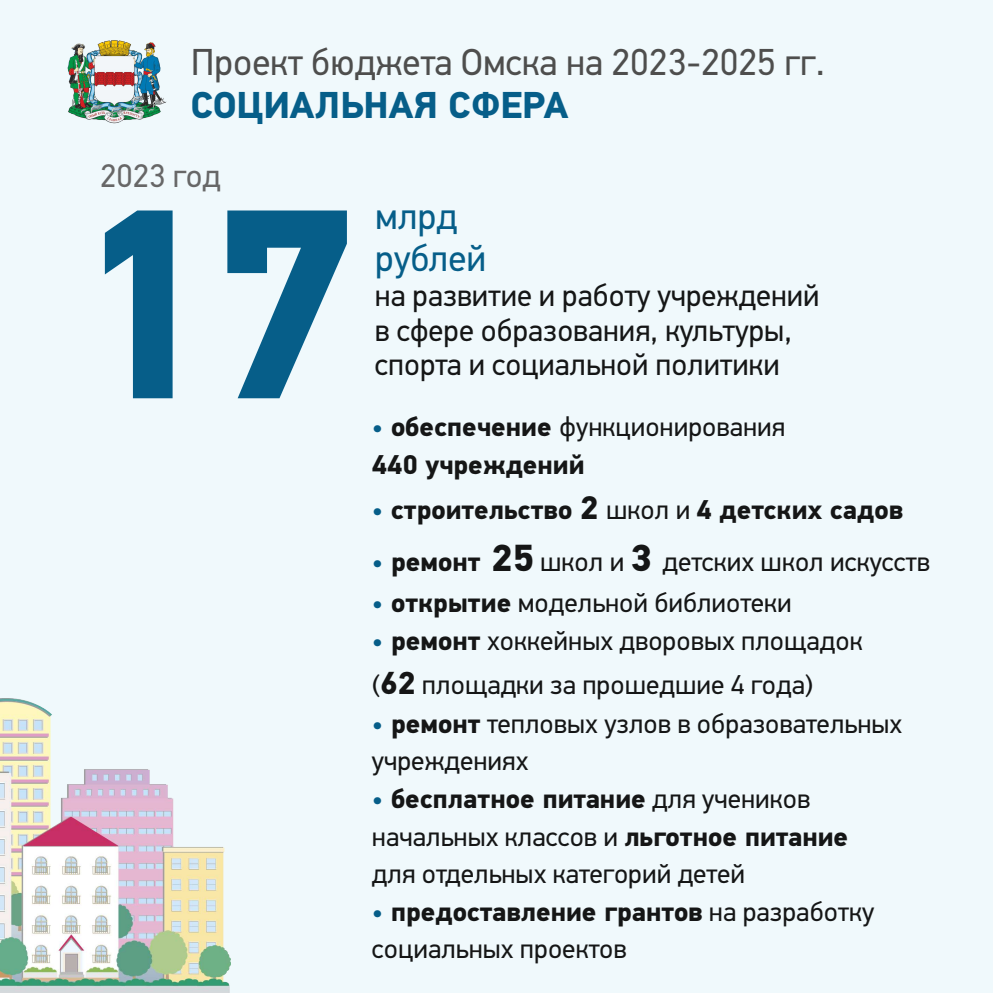
<style>
.page{position:relative;width:993px;height:993px;background:#fff}
.page>*{position:absolute;margin:0;border:0;box-sizing:border-box;transform-origin:0 0}
.t1{font:700 269.53px "PF Din Text Pro";color:#065e89}
.t2{font:37.41px "PF Din Text Pro";color:#4e4e4d}
.t3{font:700 37.41px "PF Din Text Pro";color:#065e89}
.t4{font:37.41px/41.9px "PF Din Text Pro";color:#065e89}
.t5{font:32.65px "PF Din Text Pro";color:#676767}
.t6{font:31.01px/34.7px "PF Din Text Pro";color:#151616}
.t7{font:27.16px/37.1px "PF Din Text Pro";color:#151616}
.t8{font:700 27.12px/38.2px "PF Din Text Pro";color:#151616}
.s1{font-weight:400;font-size:27.16px;color:#065e89}
.s2{font-weight:400}
.s3{font-size:32.69px}
.s4{color:#065e89}
.s5{font-weight:700}
.s6{font-weight:700;font-size:37.7px}
.s7{font-size:27.12px}
.s8{font-weight:700;font-size:31.82px}
</style>
<div class="page">
<div style="left:0;top:0;width:992px;height:992px;background:#f0f9fc"></div>
<img style="left:0;top:698px;width:230px;height:294px">
<img style="left:67px;top:40px;width:100px;height:84px">
<h2 class="t2" style="left:191px;top:46px;width:635px">Проект бюджета Омска на 2023-2025 гг.</h2>
<h2 class="t3" style="left:191px;top:90px;width:379px">СОЦИАЛЬНАЯ СФЕРА</h2>
<p class="t5" style="left:100px;top:162px;width:122px">2023 год</p>
<h1 class="t1" style="left:65px;top:196px;width:298px">17</h1>
<h2 class="t4" style="left:375px;top:199px;width:112px">млрд рублей</h2>
<p class="t6" style="left:375px;top:281px;width:446px">на развитие и работу учреждений в сфере образования, культуры, спорта и социальной политики</p>
<p class="t8" style="left:372px;top:410px;width:415px"><span class="s1">•</span> обеспечение <span class="s2">функционирования<br></span>440 учреждений</p>
<p class="t8" style="left:372px;top:492px;width:532px"><span class="s1">•</span> строительство <span class="s3">2</span> <span class="s2">школ и</span> 4 детских садов</p>
<p class="t7" style="left:372px;top:545px;width:559px"><span class="s4">•</span> <span class="s5">ремонт</span> <span class="s6">25</span> школ <span class="s7">и</span> <span class="s6">3</span> детских школ искусств</p>
<p class="t7" style="left:372px;top:586px;width:421px"><span class="s4">•</span> <span class="s5">открытие</span> модельной библиотеки</p>
<p class="t7" style="left:372px;top:621px;width:492px;line-height:43.6px"><span class="s4">•</span> <span class="s5">ремонт</span> хоккейных дворовых площадок (<span class="s8">62</span> площадки за прошедшие 4 года)</p>
<p class="t7" style="left:372px;top:707px;width:531px"><span class="s4">•</span> <span class="s5">ремонт</span> тепловых узлов в образовательных учреждениях</p>
<p class="t7" style="left:372px;top:782px;width:477px;line-height:37.7px"><span class="s4">•</span> <span class="s5">бесплатное питание</span> для учеников начальных классов и <span class="s5">льготное питание </span>для отдельных категорий детей</p>
<p class="t7" style="left:372px;top:895px;width:503px"><span class="s4">•</span> <span class="s5">предоставление грантов</span> на разработку социальных проектов</p>
</div>
